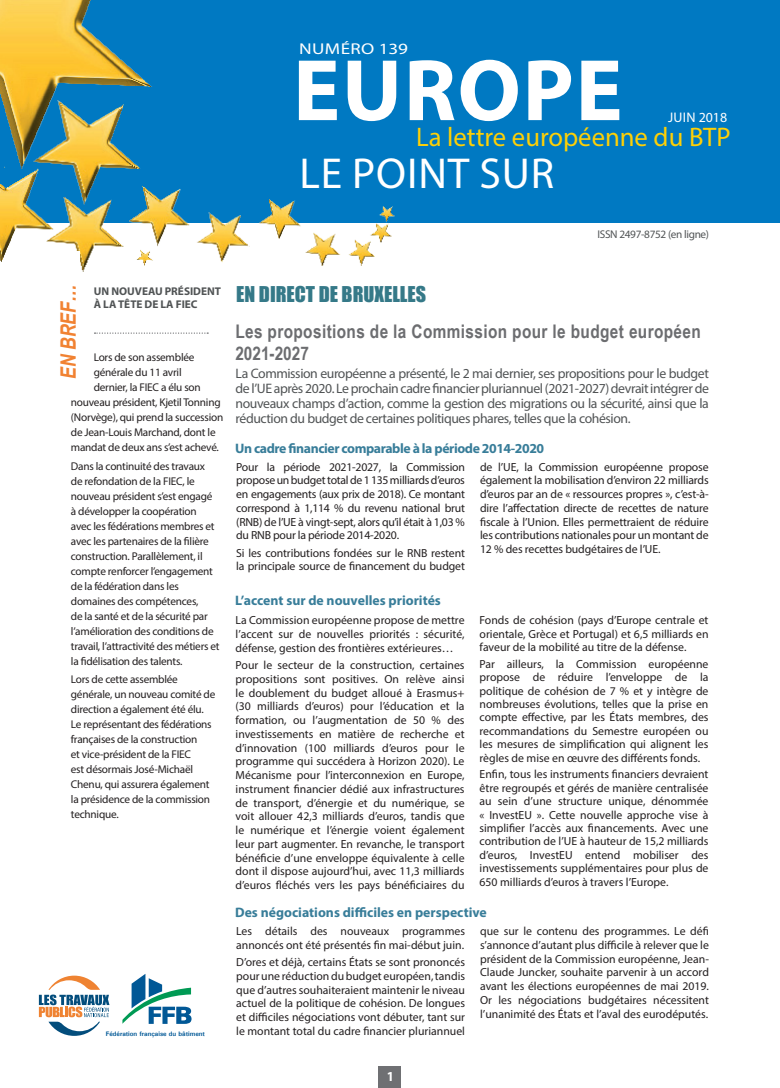
<style>
.page{position:relative;width:780px;height:1088px;background:#fff}
.page>*{position:absolute;margin:0;border:0;box-sizing:border-box;transform-origin:0 0}
.t1{font:700 88.12px "Myriad Pro";letter-spacing:.02em;color:#fff}
.t2{font:43.5px "Myriad Pro";letter-spacing:.02em;color:#fff}
.t3{font:26.88px "Myriad Pro";color:#fed006}
.t4{font:italic 700 21.25px "Arial Narrow";color:#f18232}
.t5{font:20px "Impact";color:#357988}
.t6{font:700 18.75px/22.5px "Arial Narrow";letter-spacing:.02em;color:#6c6d70}
.t7{font:15.62px "Myriad Pro";letter-spacing:.02em;color:#fff;scale:1.22 1}
.t8{font:13.88px "Myriad Pro";letter-spacing:.01em;color:#fff}
.t9{font:13.75px/15px "Myriad Pro";letter-spacing:-.03em;color:#515455;text-align:justify}
.t10{font:700 13.75px "Myriad Pro";color:#387d99}
.t11{font:700 13.75px "Myriad Pro";letter-spacing:-.03em;color:#387d99}
.t12{font:700 13.75px "Myriad Pro";color:#fff;scale:.95 1}
.t13{font:11.75px/13.8px "Myriad Pro";color:#231f20;text-align:justify}
.t14{font:11.25px/15px "Myriad Pro";letter-spacing:-.02em;color:#231f20}
.t15{font:700 11.25px/13.8px "Myriad Pro";color:#515455}
.t16{font:11.25px "Myriad Pro";letter-spacing:-.03em;color:#515455}
.t17{font:700 6.5px "Univers";color:#015896}
</style>
<div class="page">
<div style="left:0;top:0;width:780px;height:223px;background:#0079c2"></div>
<svg style="left:122px;top:974px;width:69px;height:50px"></svg>
<svg style="left:39px;top:975px;width:70px;height:61px"></svg>
<img style="left:0;top:0;width:395px;height:272px">
<div style="left:378px;top:1052px;width:23px;height:36px;background:#6f7073"></div>
<div style="left:57px;top:252px;width:23px;height:127px;background:#fff"></div>
<svg style="left:94px;top:332px;width:114px;height:2px"></svg>
<div style="left:348px;top:1041px;width:84px;height:24px;background:#fff"></div>
<h3 class="t7" style="left:299px;top:39px;width:91px">NUMÉRO 139</h3>
<h1 class="t1" style="left:293px;top:33px;width:331px">EUROPE</h1>
<h2 class="t2" style="left:299px;top:147px;width:256px">LE POINT SUR</h2>
<p class="t8" style="left:668px;top:109px;width:61px">JUIN 2018</p>
<h3 class="t3" style="left:416px;top:120px;width:316px">La lettre européenne du BTP</h3>
<p class="t16" style="left:597px;top:227px;width:113px">ISSN 2497-8752 (en ligne)</p>
<p class="t15" style="left:94px;top:284px;width:129px">UN NOUVEAU PRÉSIDENT<br>À LA TÊTE DE LA FIEC</p>
<h3 class="t4" style="left:52px;top:379px;width:95px;rotate:-90deg">EN BREF…</h3>
<h3 class="t5" style="left:236px;top:279px;width:191px">EN DIRECT DE BRUXELLES</h3>
<h3 class="t6" style="left:235px;top:319px;width:467px">Les propositions de la Commission pour le budget européen<br>2021-2027</h3>
<p class="t9" style="left:235px;top:365px;width:475px">La Commission européenne a présenté, le 2 mai dernier, ses propositions pour le budget de l’UE après 2020. Le prochain cadre financier pluriannuel (2021-2027) devrait intégrer de nouveaux champs d’action, comme la gestion des migrations ou la sécurité, ainsi que la réduction du budget de certaines politiques phares, telles que la cohésion.</p>
<p class="t14" style="left:94px;top:350px;width:102px">Lors de son assemblée</p>
<p class="t14" style="left:94px;top:365px;width:89px">générale du 11 avril</p>
<p class="t14" style="left:94px;top:380px;width:109px">dernier, la FIEC a élu son</p>
<p class="t14" style="left:71px;top:395px;width:151px">nouveau président, Kjetil Tonning</p>
<p class="t14" style="left:71px;top:410px;width:154px">(Norvège), qui prend la succession</p>
<p class="t14" style="left:71px;top:425px;width:146px">de Jean-Louis Marchand, dont le</p>
<p class="t14" style="left:71px;top:440px;width:149px">mandat de deux ans s’est achevé.</p>
<p class="t14" style="left:71px;top:458px;width:150px">Dans la continuité des travaux<br>de refondation de la FIEC, le nouveau président s’est engagé à développer la coopération avec les fédérations membres et avec les partenaires de la filière construction. Parallèlement, il compte renforcer l’engagement de la fédération dans les domaines des compétences,<br>de la santé et de la sécurité par l’amélioration des conditions de travail, l’attractivité des métiers et la fidélisation des talents.</p>
<p class="t14" style="left:71px;top:672px;width:146px">Lors de cette assemblée générale, un nouveau comité de direction a également été élu.<br>Le représentant des fédérations françaises de la construction<br>et vice-président de la FIEC<br>est désormais José-Michaël<br>Chenu, qui assurera également la présidence de la commission technique.</p>
<p class="t11" style="left:235px;top:439px;width:310px">Un cadre financier comparable à la période 2014-2020</p>
<p class="t13" style="left:480px;top:459px;width:230px">de l’UE, la Commission européenne propose également la mobilisation d’environ 22 milliards d’euros par an de « ressources propres », c’est-à&shy;dire l’affectation directe de recettes de nature fiscale à l’Union. Elles permettraient de réduire les contributions nationales pour un montant de 12 % des recettes budgétaires de l’UE.</p>
<p class="t13" style="left:236px;top:459px;width:230px">Pour la période 2021-2027, la Commission propose un budget total de 1 135 milliards d’euros en engagements (aux prix de 2018). Ce montant correspond à 1,114 % du revenu national brut (RNB) de l’UE à vingt-sept, alors qu’il était à 1,03 % du RNB pour la période 2014-2020.</p>
<p class="t13" style="left:236px;top:545px;width:230px">Si les contributions fondées sur le RNB restent la principale source de financement du budget</p>
<p class="t10" style="left:235px;top:592px;width:207px">L’accent sur de nouvelles priorités</p>
<p class="t13" style="left:235px;top:613px;width:230px">La Commission européenne propose de mettre l’accent sur de nouvelles priorités : sécurité, défense, gestion des frontières extérieures…</p>
<p class="t13" style="left:235px;top:658px;width:230px">Pour le secteur de la construction, certaines propositions sont positives. On relève ainsi le doublement du budget alloué à Erasmus+ (30 milliards d’euros) pour l’éducation et la formation, ou l’augmentation de 50 % des investissements en matière de recherche et d’innovation (100 milliards d’euros pour le programme qui succédera à Horizon 2020). Le Mécanisme pour l’interconnexion en Europe, instrument financier dédié aux infrastructures de transport, d’énergie et du numérique, se voit allouer 42,3 milliards d’euros, tandis que le numérique et l’énergie voient également leur part augmenter. En revanche, le transport bénéficie d’une enveloppe équivalente à celle dont il dispose aujourd’hui, avec 11,3 milliards d’euros fléchés vers les pays bénéficiaires du</p>
<p class="t13" style="left:479px;top:613px;width:230px;line-height:13.4px">Fonds de cohésion (pays d’Europe centrale et orientale, Grèce et Portugal) et 6,5 milliards en faveur de la mobilité au titre de la défense.</p>
<p class="t13" style="left:479px;top:657px;width:230px;line-height:13.4px">Par ailleurs, la Commission européenne propose de réduire l’enveloppe de la politique de cohésion de 7 % et y intègre de nombreuses évolutions, telles que la prise en compte effective, par les États membres, des recommandations du Semestre européen ou les mesures de simplification qui alignent les règles de mise en œuvre des différents fonds.</p>
<p class="t13" style="left:479px;top:768px;width:230px;line-height:13.4px">Enfin, tous les instruments financiers devraient être regroupés et gérés de manière centralisée au sein d’une structure unique, dénommée « InvestEU ». Cette nouvelle approche vise à simplifier l’accès aux financements. Avec une contribution de l’UE à hauteur de 15,2 milliards d’euros, InvestEU entend mobiliser des investissements supplémentaires pour plus de 650 milliards d’euros à travers l’Europe.</p>
<p class="t17" style="left:106px;top:1030px;width:101px">Fédération française du bâtiment</p>
<p class="t10" style="left:235px;top:903px;width:253px">Des négociations difficiles en perspective</p>
<p class="t13" style="left:236px;top:924px;width:230px">Les détails des nouveaux programmes annoncés ont été présentés fin mai-début juin.</p>
<p class="t13" style="left:236px;top:955px;width:230px">D’ores et déjà, certains États se sont prononcés pour une réduction du budget européen, tandis que d’autres souhaiteraient maintenir le niveau actuel de la politique de cohésion. De longues et difficiles négociations vont débuter, tant sur le montant total du cadre financier pluriannuel</p>
<p class="t12" style="left:387px;top:1067px;width:9px">1</p>
<p class="t13" style="left:480px;top:924px;width:230px">que sur le contenu des programmes. Le défi s’annonce d’autant plus difficile à relever que le président de la Commission européenne, Jean-Claude Juncker, souhaite parvenir à un accord avant les élections européennes de mai 2019.<br>Or les négociations budgétaires nécessitent l’unanimité des États et l’aval des eurodéputés.</p>
</div>
